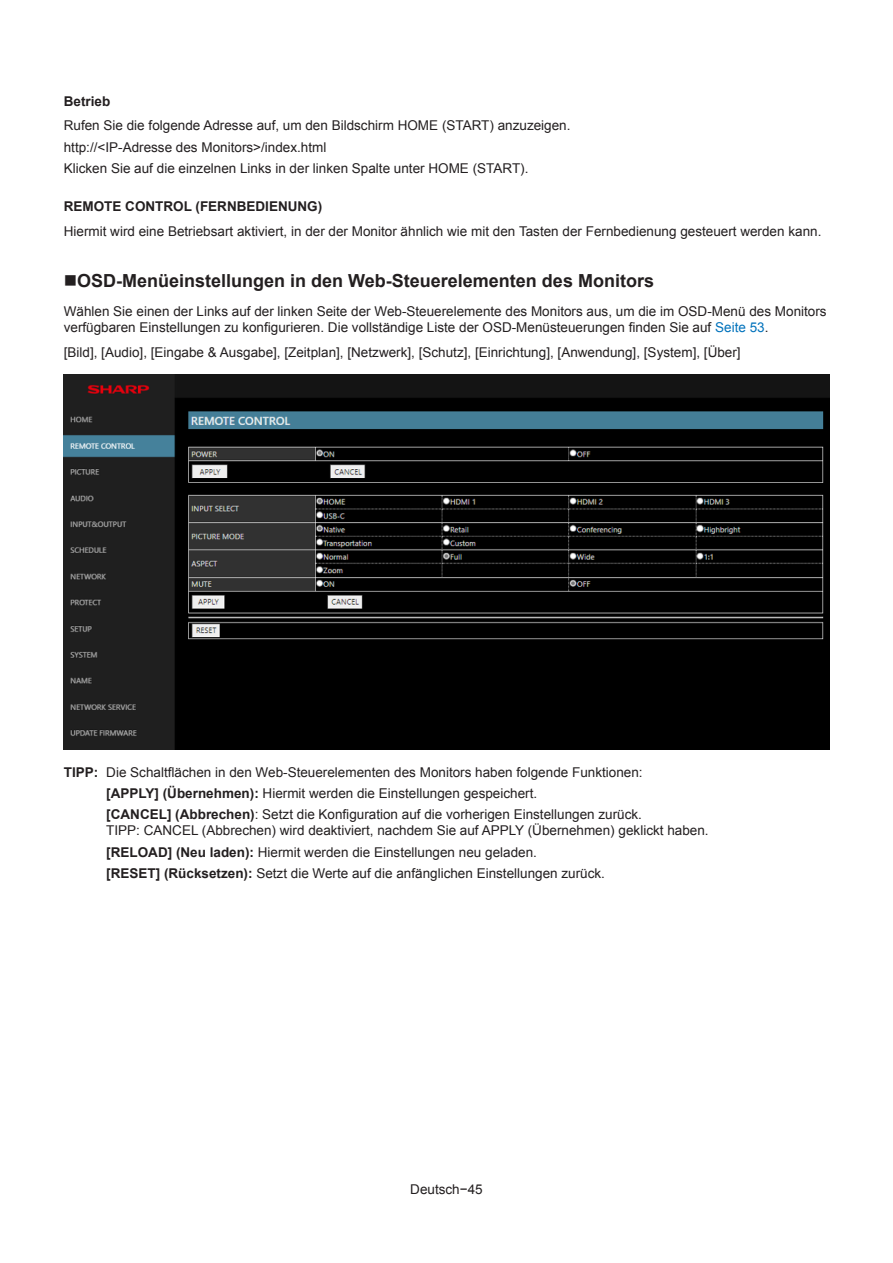
<style>
.page{position:relative;width:893px;height:1263px;background:#fff}
.page>*{position:absolute;margin:0;border:0;box-sizing:border-box;transform-origin:0 0}
.t1{font:700 18px "Arial";color:#231f20}
.t2{font:13.5px/21.3px "Arial";color:#231f20}
.t3{font:700 13.5px "Arial";color:#231f20}
.s1{color:#0072bc}
.s2{font-weight:700}
</style>
<div class="page">
<img style="left:64px;top:375px;width:765px;height:375px">
<p class="t3" style="left:64px;top:92px;width:48px">Betrieb</p>
<p class="t2" style="left:64px;top:115px;width:508px">Rufen Sie die folgende Adresse auf, um den Bildschirm HOME (START) anzuzeigen. http://&lt;IP-Adresse des Monitors&gt;/index.html<br>Klicken Sie auf die einzelnen Links in der linken Spalte unter HOME (START).</p>
<p class="t3" style="left:64px;top:197px;width:260px">REMOTE CONTROL (FERNBEDIENUNG)</p>
<p class="t2" style="left:64px;top:221px;width:759px">Hiermit wird eine Betriebsart aktiviert, in der der Monitor ähnlich wie mit den Tasten der Fernbedienung gesteuert werden kann.</p>
<h1 class="t1" style="left:64px;top:269px;width:592px">■OSD-Menüeinstellungen in den Web-Steuerelementen des Monitors</h1>
<p class="t2" style="left:64px;top:303px;width:764px;line-height:16.2px">Wählen Sie einen der Links auf der linken Seite der Web-Steuerelemente des Monitors aus, um die im OSD-Menü des Monitors verfügbaren Einstellungen zu konfigurieren. Die vollständige Liste der OSD-Menüsteuerungen finden Sie auf <span class="s1">Seite 53</span>.</p>
<p class="t2" style="left:64px;top:342px;width:678px">[Bild], [Audio], [Eingabe &amp; Ausgabe], [Zeitplan], [Netzwerk], [Schutz], [Einrichtung], [Anwendung], [System], [Über]</p>
<p class="t2" style="left:106px;top:761px;width:538px;text-indent:-43px"><span class="s2">TIPP:</span> Die Schaltflächen in den Web-Steuerelementen des Monitors haben folgende Funktionen: <span class="s2">[APPLY] (Übernehmen):</span> Hiermit werden die Einstellungen gespeichert.<br><span class="s2">[CANCEL] (Abbrechen)</span>: Setzt die Konfiguration auf die vorherigen Einstellungen zurück.</p>
<p class="t2" style="left:106px;top:820px;width:604px">TIPP: CANCEL (Abbrechen) wird deaktiviert, nachdem Sie auf APPLY (Übernehmen) geklickt haben. <span class="s2">[RELOAD] (Neu laden):</span> Hiermit werden die Einstellungen neu geladen.<br><span class="s2">[RESET] (Rücksetzen):</span> Setzt die Werte auf die anfänglichen Einstellungen zurück.</p>
<p class="t2" style="left:410px;top:1179px;width:74px">Deutsch−45</p>
</div>
